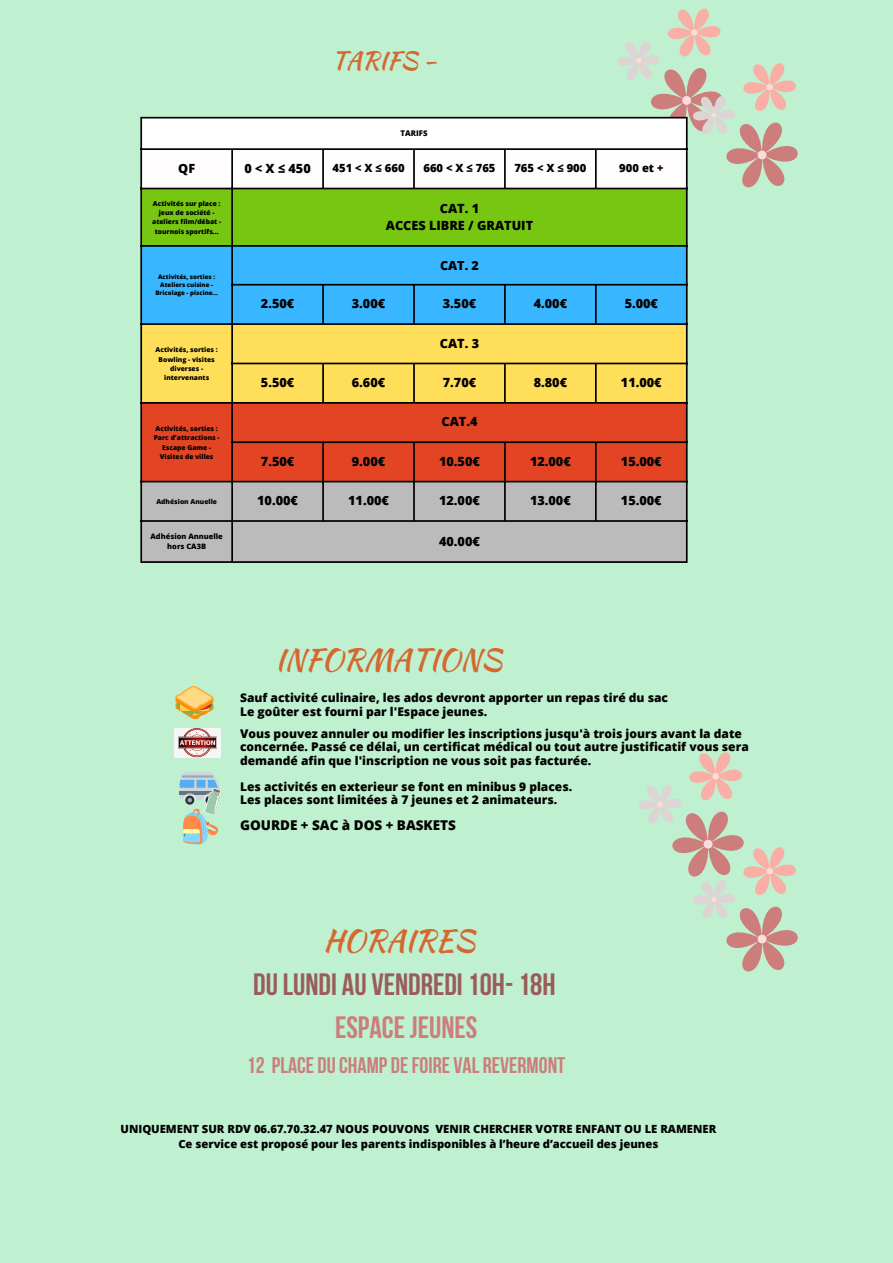
<style>
.page{position:relative;width:893px;height:1263px;background:#bff0cf}
.page>*{position:absolute;margin:0;border:0;box-sizing:border-box;transform-origin:0 0}
.t1{font:700 30.75px/42.8px "Bebas Neue";color:#9b5b5a;text-align:center}
.t2{font:30px "Kaushan Script";color:#d56830}
.t3{font:24.6px "Kaushan Script";color:#d56830}
.t4{font:700 22.5px "Bebas Neue";color:#cc7d7c}
.t5{font:800 13.5px "Open Sans";color:#000}
.t6{font:800 12.67px "Open Sans";color:#000}
.t7{font:800 12.52px "Open Sans";color:#000}
.t8{font:800 12px/13.5px "Open Sans";color:#000}
.t9{font:800 11.25px "Open Sans";color:#000}
.t10{font:800 7.8px "Open Sans";color:#000}
.t11{font:800 7.43px/10.3px "Open Sans";color:#000;text-align:center}
.t12{font:800 6.68px/9.2px "Open Sans";color:#000;text-align:center}
.t13{font:800 6.15px/8.2px "Open Sans";color:#000;text-align:center}
.s1{color:#cc7d7c}
</style>
<div class="page">
<img style="left:175px;top:728px;width:45px;height:29px">
<svg style="left:175px;top:686px;width:39px;height:33px"></svg>
<hr style="left:140px;top:119px;width:2px;height:442px;background:#000">
<hr style="left:140px;top:117px;width:547px;height:2px;background:#000">
<hr style="left:140px;top:561px;width:547px;height:2px;background:#000">
<svg style="left:180px;top:772px;width:41px;height:72px"></svg>
<svg style="left:141px;top:8px;width:657px;height:554px"></svg>
<svg style="left:639px;top:752px;width:159px;height:220px"></svg>
<p class="t3" style="left:332px;top:43px;width:106px">TARIFS -</p>
<p class="t10" style="left:400px;top:127px;width:29px">TARIFS</p>
<h2 class="t6" style="left:178px;top:159px;width:18px">QF</h2>
<p class="t6" style="left:244px;top:159px;width:68px">0&lt;X≤450</p>
<p class="t9" style="left:332px;top:160px;width:74px">451 &lt; X ≤ 660</p>
<p class="t9" style="left:423px;top:160px;width:74px">660 &lt; X ≤ 765</p>
<p class="t9" style="left:514px;top:160px;width:74px">765 &lt; X ≤ 900</p>
<p class="t9" style="left:619px;top:160px;width:46px">900 et +</p>
<p class="t12" style="left:152px;top:199px;width:71px">Activités sur place : jeux de société - ateliers film/débat - tournois sportifs...</p>
<p class="t6" style="left:440px;top:199px;width:41px">CAT. 1</p>
<p class="t6" style="left:386px;top:217px;width:149px">ACCES LIBRE / GRATUIT</p>
<p class="t13" style="left:155px;top:272px;width:64px">Activités, sorties :<br>Ateliers cuisine -<br>Bricolage - piscine...</p>
<p class="t12" style="left:156px;top:345px;width:64px">Activités, sorties :</p>
<p class="t12" style="left:159px;top:354px;width:58px">Bowling - visites diverses - intervenants</p>
<p class="t12" style="left:154px;top:424px;width:67px">Activités, sorties :<br>Parc d'attractions -<br>Escape Game -</p>
<p class="t12" style="left:160px;top:452px;width:55px">Visites de villes</p>
<p class="t7" style="left:440px;top:256px;width:40px">CAT. 2</p>
<p class="t6" style="left:261px;top:295px;width:35px">2.50€</p>
<p class="t6" style="left:352px;top:295px;width:35px">3.00€</p>
<p class="t6" style="left:443px;top:295px;width:35px">3.50€</p>
<p class="t6" style="left:534px;top:295px;width:35px">4.00€</p>
<p class="t6" style="left:624px;top:295px;width:35px">5.00€</p>
<p class="t6" style="left:440px;top:334px;width:41px">CAT. 3</p>
<p class="t6" style="left:261px;top:374px;width:35px">5.50€</p>
<p class="t6" style="left:352px;top:374px;width:35px">6.60€</p>
<p class="t6" style="left:443px;top:374px;width:35px">7.70€</p>
<p class="t6" style="left:534px;top:374px;width:35px">8.80€</p>
<p class="t6" style="left:621px;top:374px;width:42px">11.00€</p>
<p class="t6" style="left:441px;top:413px;width:37px">CAT.4</p>
<p class="t6" style="left:261px;top:452px;width:35px">7.50€</p>
<p class="t6" style="left:352px;top:452px;width:35px">9.00€</p>
<p class="t6" style="left:439px;top:452px;width:42px">10.50€</p>
<p class="t6" style="left:530px;top:452px;width:42px">12.00€</p>
<p class="t6" style="left:621px;top:452px;width:42px">15.00€</p>
<p class="t12" style="left:156px;top:496px;width:62px">Adhésion Anuelle</p>
<p class="t6" style="left:257px;top:492px;width:42px">10.00€</p>
<p class="t6" style="left:348px;top:492px;width:42px">11.00€</p>
<p class="t6" style="left:439px;top:492px;width:42px">12.00€</p>
<p class="t6" style="left:530px;top:492px;width:42px">13.00€</p>
<p class="t6" style="left:621px;top:492px;width:42px">15.00€</p>
<p class="t11" style="left:151px;top:531px;width:74px">Adhésion Annuelle hors CA3B</p>
<p class="t6" style="left:439px;top:532px;width:42px">40.00€</p>
<p class="t2" style="left:275px;top:638px;width:228px">INFORMATIONS</p>
<p class="t8" style="left:240px;top:691px;width:429px">Sauf activité culinaire, les ados devront apporter un repas tiré du sac</p>
<p class="t8" style="left:240px;top:704px;width:249px">Le goûter est fourni par l'Espace jeunes.</p>
<h1 class="t8" style="left:240px;top:726px;width:510px">Vous pouvez annuler ou modifier les inscriptions jusqu'à trois jours avant la date concernée. Passé ce délai, un certificat médical ou tout autre justificatif vous sera demandé afin que l'inscription ne vous soit pas facturée.</h1>
<p class="t8" style="left:240px;top:779px;width:333px">Les activités en exterieur se font en minibus 9 places.</p>
<p class="t8" style="left:240px;top:793px;width:319px">Les places sont limitées à 7 jeunes et 2 animateurs.</p>
<p class="t5" style="left:240px;top:816px;width:217px">GOURDE + SAC à DOS + BASKETS</p>
<p class="t2" style="left:323px;top:919px;width:153px">HORAIRES</p>
<p class="t1" style="left:253px;top:966px;width:304px">DULUNDI AU VENDREDI 10H-18H<br><span class="s1">ESPACEJEUNES</span></p>
<p class="t4" style="left:247px;top:1056px;width:320px">12 PLACE DUCHAMP DE FOIRE VAL REVERMONT</p>
<p class="t9" style="left:120px;top:1120px;width:597px">UNIQUEMENT SUR RDV 06.67.70.32.47 NOUS POUVONS VENIR CHERCHER VOTRE ENFANT OU LE RAMENER</p>
<p class="t9" style="left:178px;top:1136px;width:481px">Ce service est proposé pour les parents indisponibles à l’heure d’accueil des jeunes</p>
</div>
